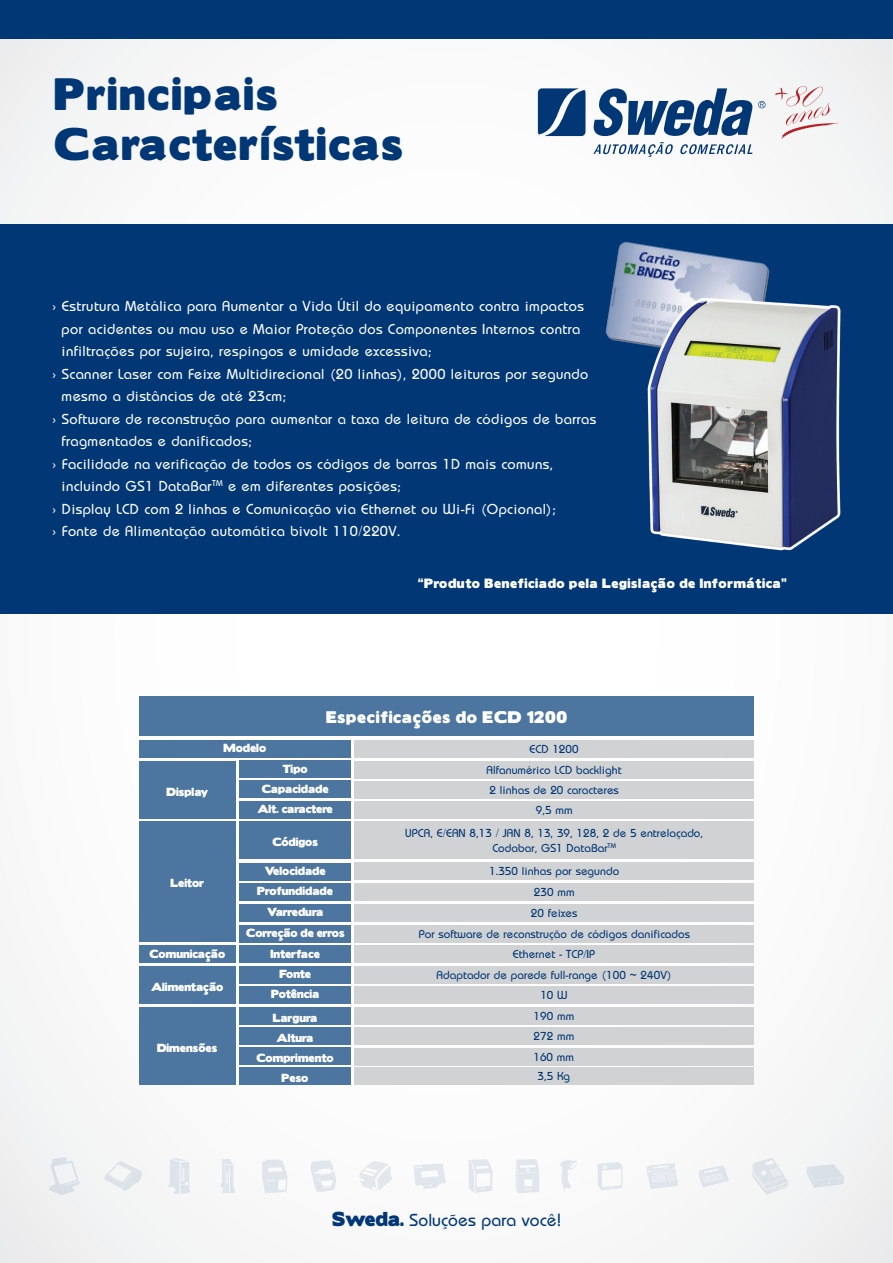
<style>
.page{position:relative;width:893px;height:1263px;background:#f9f9f9}
.page>*{position:absolute;margin:0;border:0;box-sizing:border-box;transform-origin:0 0}
.t1{font:40.5px/49.5px "Boris Black Bloxx";letter-spacing:.05em;color:#013775}
.t2{font:18px "Opal";color:#013775}
.t3{font:15px "Opal";letter-spacing:.02em;color:#fff}
.t4{font:15px "Boris Black Bloxx";letter-spacing:.05em;color:#fff}
.t5{font:12px/20px "Opal";color:#013775;text-align:center}
.t6{font:12px "Boris Black Bloxx";letter-spacing:.05em;color:#fff}
.t7{font:10.5px/20.1px "Boris Black Bloxx";color:#fff;text-align:center}
.s1{font-family:"Arial"}
.s2{font-family:"Boris Black Bloxx"}
</style>
<div class="page">
<div style="left:0;top:224px;width:893px;height:389px;background:#013775"></div>
<img style="left:605px;top:241px;width:165px;height:99px">
<svg style="left:752px;top:1158px;width:36px;height:36px"></svg>
<svg style="left:262px;top:1159px;width:26px;height:34px"></svg>
<svg style="left:807px;top:1164px;width:37px;height:24px"></svg>
<svg style="left:647px;top:1163px;width:31px;height:26px"></svg>
<svg style="left:220px;top:1159px;width:15px;height:34px"></svg>
<svg style="left:168px;top:1158px;width:22px;height:36px"></svg>
<svg style="left:49px;top:1157px;width:31px;height:38px"></svg>
<svg style="left:104px;top:1161px;width:38px;height:30px"></svg>
<svg style="left:311px;top:1160px;width:25px;height:32px"></svg>
<svg style="left:560px;top:1160px;width:17px;height:32px"></svg>
<svg style="left:699px;top:1165px;width:30px;height:22px"></svg>
<svg style="left:597px;top:1162px;width:26px;height:28px"></svg>
<svg style="left:469px;top:1159px;width:24px;height:34px"></svg>
<svg style="left:516px;top:1159px;width:23px;height:34px"></svg>
<svg style="left:413px;top:1163px;width:33px;height:26px"></svg>
<svg style="left:359px;top:1161px;width:33px;height:30px"></svg>
<div style="left:0;top:0;width:893px;height:38px;background:#013775"></div>
<svg style="left:680px;top:144px;width:72px;height:10px"></svg>
<svg style="left:593px;top:142px;width:80px;height:15px"></svg>
<svg style="left:538px;top:88px;width:47px;height:48px;background:#28568a"></svg>
<svg style="left:594px;top:88px;width:158px;height:48px"></svg>
<svg style="left:758px;top:101px;width:7px;height:7px"></svg>
<svg style="left:775px;top:86px;width:64px;height:53px"></svg>
<img style="left:613px;top:292px;width:228px;height:259px">
<div style="left:139px;top:696px;width:615px;height:40px;background:#4c759f"></div>
<div style="left:354px;top:761px;width:400px;height:17px;background:#d1d2d4"></div>
<div style="left:354px;top:781px;width:400px;height:17px;background:#d1d2d4"></div>
<div style="left:354px;top:801px;width:400px;height:17px;background:#d1d2d4"></div>
<div style="left:139px;top:761px;width:97px;height:57px;background:#4c759f"></div>
<div style="left:139px;top:1007px;width:97px;height:77px;background:#4c759f"></div>
<div style="left:239px;top:1007px;width:112px;height:17px;background:#4c759f"></div>
<div style="left:239px;top:1027px;width:112px;height:17px;background:#4c759f"></div>
<div style="left:239px;top:1047px;width:112px;height:17px;background:#4c759f"></div>
<div style="left:239px;top:1067px;width:112px;height:17px;background:#4c759f"></div>
<div style="left:354px;top:1007px;width:400px;height:17px;background:#d1d2d4"></div>
<div style="left:354px;top:1028px;width:400px;height:17px;background:#d1d2d4"></div>
<div style="left:354px;top:1048px;width:400px;height:17px;background:#d1d2d4"></div>
<div style="left:354px;top:1067px;width:400px;height:17px;background:#d1d2d4"></div>
<div style="left:354px;top:740px;width:400px;height:17px;background:#d1d2d4"></div>
<div style="left:139px;top:740px;width:212px;height:17px;background:#4c759f"></div>
<div style="left:240px;top:761px;width:111px;height:17px;background:#4c759f"></div>
<div style="left:240px;top:781px;width:111px;height:17px;background:#4c759f"></div>
<div style="left:240px;top:801px;width:111px;height:17px;background:#4c759f"></div>
<div style="left:354px;top:821px;width:400px;height:38px;background:#d1d2d4"></div>
<div style="left:139px;top:821px;width:97px;height:120px;background:#4c759f"></div>
<div style="left:240px;top:821px;width:111px;height:38px;background:#4c759f"></div>
<div style="left:240px;top:863px;width:111px;height:17px;background:#4c759f"></div>
<div style="left:240px;top:883px;width:111px;height:17px;background:#4c759f"></div>
<div style="left:240px;top:904px;width:111px;height:17px;background:#4c759f"></div>
<div style="left:354px;top:863px;width:400px;height:17px;background:#d1d2d4"></div>
<div style="left:354px;top:883px;width:400px;height:17px;background:#d1d2d4"></div>
<div style="left:354px;top:904px;width:400px;height:17px;background:#d1d2d4"></div>
<div style="left:139px;top:946px;width:97px;height:17px;background:#4c759f"></div>
<div style="left:240px;top:946px;width:111px;height:17px;background:#4c759f"></div>
<div style="left:354px;top:946px;width:400px;height:17px;background:#d1d2d4"></div>
<div style="left:139px;top:966px;width:97px;height:37px;background:#4c759f"></div>
<div style="left:240px;top:966px;width:111px;height:17px;background:#4c759f"></div>
<div style="left:240px;top:986px;width:111px;height:17px;background:#4c759f"></div>
<div style="left:354px;top:966px;width:400px;height:17px;background:#d1d2d4"></div>
<div style="left:354px;top:986px;width:400px;height:17px;background:#d1d2d4"></div>
<div style="left:240px;top:925px;width:111px;height:17px;background:#4c759f"></div>
<div style="left:355px;top:925px;width:399px;height:17px;background:#d1d2d4"></div>
<h1 class="t1" style="left:54px;top:71px;width:350px">Principais<br>Características</h1>
<p class="t3" style="left:52px;top:297px;width:534px">&gt; Estrutura Metálica para Aumentar a Vida Útil do equipamento contra impactos</p>
<p class="t3" style="left:62px;top:320px;width:520px">por acidentes ou mau uso e Maior Proteção dos Componentes Internos contra</p>
<p class="t3" style="left:62px;top:342px;width:371px">infiltrações por sujeira, respingos e umidade excessiva;</p>
<p class="t3" style="left:52px;top:365px;width:538px">&gt; Scanner Laser com Feixe Multidirecional (20 linhas), 2000 leituras por segundo</p>
<p class="t3" style="left:62px;top:387px;width:226px">mesmo a distâncias de até 23cm;</p>
<p class="t3" style="left:52px;top:410px;width:546px">&gt; Software de reconstrução para aumentar a taxa de leitura de códigos de barras</p>
<p class="t3" style="left:62px;top:432px;width:192px">fragmentados e danificados;</p>
<p class="t3" style="left:52px;top:455px;width:503px">&gt; Facilidade na verificação de todos os códigos de barras 1D mais comuns,</p>
<p class="t3" style="left:62px;top:477px;width:341px">incluindo GS1 DataBar<sup>TM</sup> e em diferentes posições;</p>
<p class="t3" style="left:52px;top:500px;width:505px">&gt; Display LCD com 2 linhas e Comunicação via Ethernet ou Wi-Fi (Opcional);</p>
<p class="t3" style="left:52px;top:522px;width:350px">&gt; Fonte de Alimentação automática bivolt 110/220V.</p>
<p class="t6" style="left:418px;top:574px;width:370px">“Produto Beneficiado pela Legislação de Informática”</p>
<p class="t7" style="left:167px;top:782px;width:43px">Display</p>
<p class="t7" style="left:170px;top:874px;width:35px">Leitor</p>
<p class="t4" style="left:326px;top:706px;width:243px">Especificações do ECD 1200</p>
<p class="t5" style="left:487px;top:759px;width:137px">Alfanumérico LCD backlight<br>2 linhas de 20 caracteres<br>9,5 mm</p>
<p class="t7" style="left:224px;top:738px;width:44px">Modelo</p>
<p class="t5" style="left:529px;top:739px;width:51px">ECD 1200</p>
<p class="t7" style="left:258px;top:759px;width:77px">Tipo<br>Capacidade<br>Alt. caractere</p>
<p class="t5" style="left:405px;top:826px;width:299px;line-height:14.4px">UPCA, E/EAN 8,13 / JAN 8, 13, 39, 128, 2 de 5 entrelaçado,<br>Codabar, GS1 DataBar<sup>TM</sup></p>
<p class="t7" style="left:272px;top:832px;width:47px">Códigos</p>
<p class="t7" style="left:257px;top:861px;width:77px">Velocidade<br>Profundidade<br>Varredura</p>
<p class="t5" style="left:489px;top:861px;width:132px;line-height:20.7px">1.350 linhas por segundo<br>230 mm<br>20 feixes</p>
<p class="t7" style="left:246px;top:923px;width:100px">Correção de erros</p>
<p class="t5" style="left:419px;top:924px;width:273px">Por software de reconstrução de códigos danificados</p>
<p class="t7" style="left:149px;top:944px;width:77px">Comunicação</p>
<p class="t7" style="left:271px;top:944px;width:51px">Interface</p>
<p class="t5" style="left:513px;top:944px;width:84px">Ethernet - TCP/IP</p>
<p class="t7" style="left:151px;top:977px;width:74px">Alimentação</p>
<p class="t7" style="left:271px;top:964px;width:50px">Fonte<br>Potência</p>
<p class="t5" style="left:437px;top:965px;width:237px">Adaptador de parede full-range (100 <span class="s1">~</span> 240V)<br>10 W</p>
<p class="t7" style="left:157px;top:1038px;width:62px">Dimensões</p>
<p class="t7" style="left:256px;top:1008px;width:79px">Largura<br>Altura<br>Comprimento<br>Peso</p>
<p class="t5" style="left:533px;top:1005px;width:42px">190 mm<br>272 mm<br>160 mm<br>3,5 Kg</p>
<p class="t2" style="left:332px;top:1209px;width:230px"><span class="s2">Sweda.</span> Soluções para você!</p>
</div>
